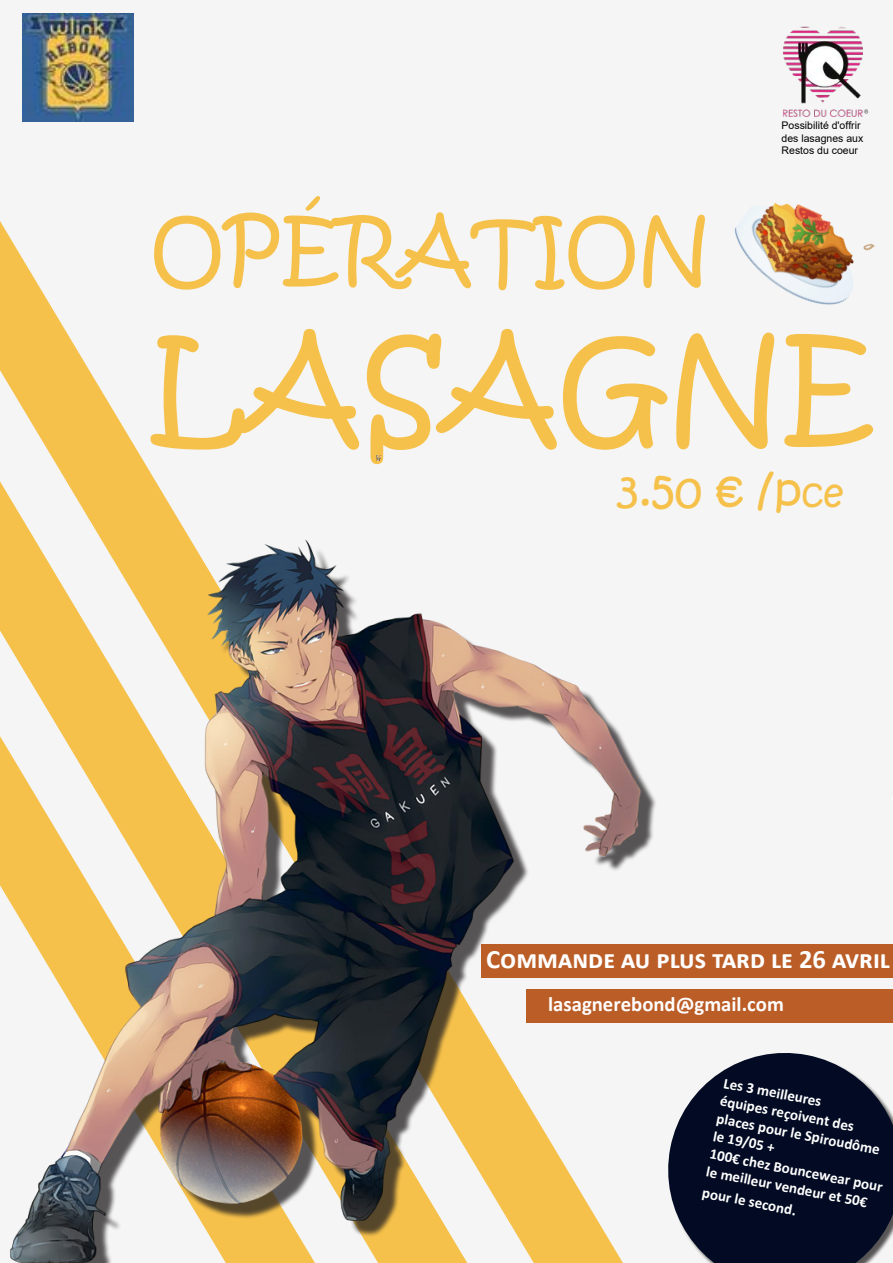
<style>
.page{position:relative;width:893px;height:1263px;background:#f4f5f4}
.page>*{position:absolute;margin:0;border:0;box-sizing:border-box;transform-origin:0 0}
.t1{font:130.12px "Kristen ITC";color:#f6c14b}
.t2{font:81.82px "Kristen ITC";color:#f6c14b}
.t3{font:45.9px "Kristen ITC";color:#f6c14b}
.t4{font:700 26.62px "Calibri";color:#fff}
.t5{font:700 20.7px "Calibri";color:#fff}
.t6{font:700 15px/18px "Calibri";color:#fff}
.t7{font:10.5px/12.6px "Arial";color:#000}
.s1{font-size:36px}
</style>
<div class="page">
<svg style="left:0;top:221px;width:156px;height:260px"></svg>
<svg style="left:0;top:481px;width:171px;height:25px;fill:#f6c14b"></svg>
<img style="left:0;top:506px;width:672px;height:757px">
<img style="left:734px;top:202px;width:141px;height:103px">
<div style="left:481px;top:944px;width:412px;height:33px;background:#bb5d27"></div>
<div style="left:527px;top:989px;width:366px;height:33px;background:#bb5d27"></div>
<svg style="left:658px;top:1043px;width:235px;height:220px;fill:#020b23"></svg>
<svg style="left:376px;top:455px;width:6px;height:6px"></svg>
<img style="left:783px;top:26px;width:85px;height:91px">
<img style="left:23px;top:14px;width:111px;height:108px">
<p class="t7" style="left:782px;top:119px;width:83px">Possibilité d'offrir des lasagnes aux<br>Restos du coeur</p>
<p class="t2" style="left:151px;top:195px;width:560px">OPÉRATION</p>
<p class="t1" style="left:151px;top:302px;width:725px">LASAGNE</p>
<p class="t3" style="left:617px;top:460px;width:228px">3.50 € /p<span class="s1">ce</span></p>
<p class="t4" style="left:486px;top:940px;width:405px">Commande au plus tard le 26 avril</p>
<p class="t5" style="left:548px;top:989px;width:237px">lasagnerebond@gmail.com</p>
<p class="t6" style="left:725px;top:1073px;width:177px;rotate:11deg">Les 3 meilleures<br>équipes reçoivent des places pour le Spiroudôme le 19/05 +<br>100€ chez Bouncewear pour le meilleur vendeur et 50€</p>
<p class="t6" style="left:704px;top:1183px;width:97px;rotate:11deg">pour le second.</p>
</div>
